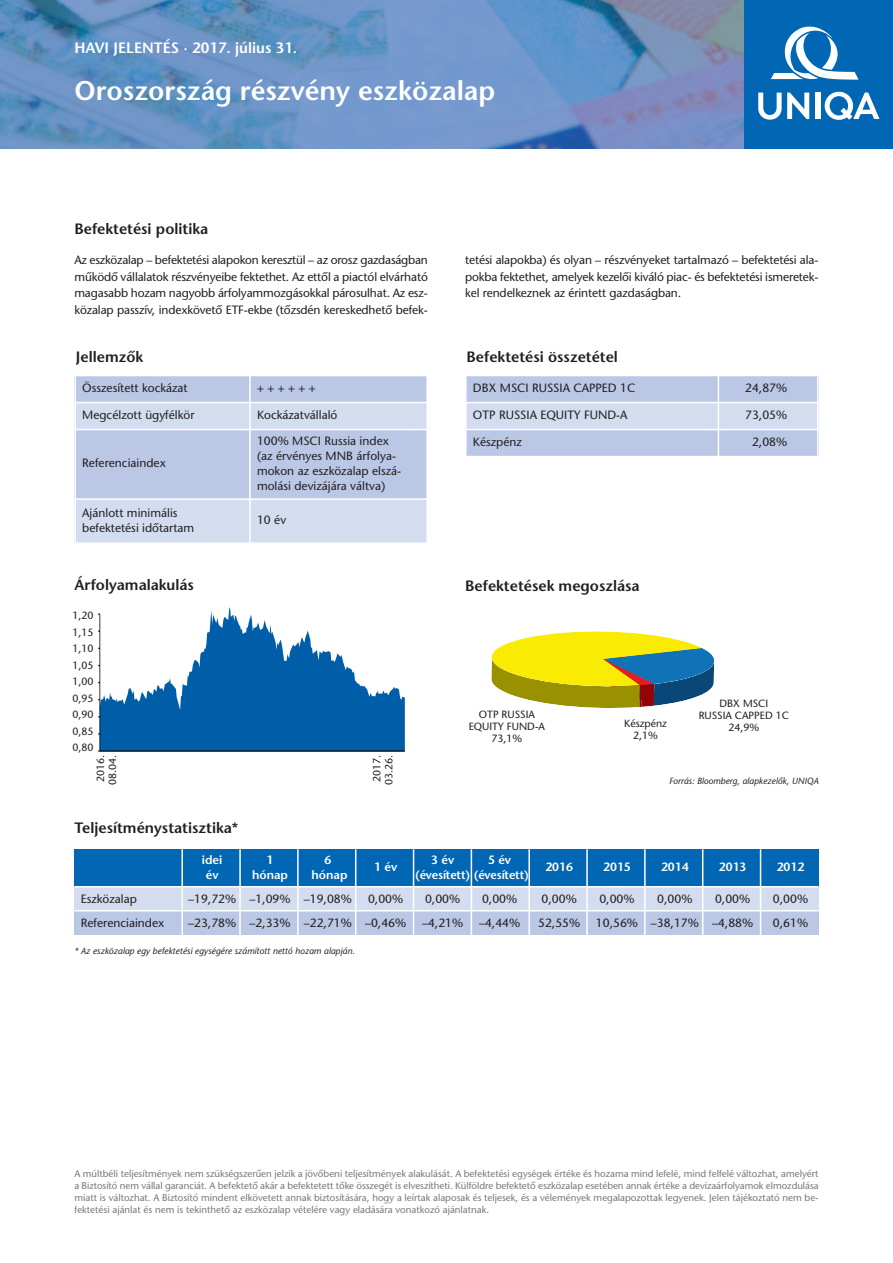
<style>
.page{position:relative;width:893px;height:1263px;background:#fff}
.page>*{position:absolute;margin:0;border:0;box-sizing:border-box;transform-origin:0 0}
.t1{font:27px "ITC Stone Sans M Semi";color:#fff}
.t2{font:15px "ITC Stone Sans M Semi";color:#231f20}
.t3{font:15px "ITC Stone Sans M Semi";color:#fff}
.t4{font:12px/16.5px "ITC Stone Sans M";color:#231f20;text-align:justify}
.t5{font:12px "ITC Stone Sans M Semi";color:#fff}
.t6{font:10.5px/16.5px "ITC Stone Sans M";color:#231f20;text-align:center}
.t7{font:9.75px/12px "ITC Stone Sans M";color:#76787b;text-align:justify}
.t8{font:italic 9px "ITC Stone Sans M";color:#231f20}
</style>
<div class="page">
<img style="left:0;top:0;width:744px;height:149px">
<div style="left:744px;top:0;width:149px;height:149px;background:#0166b3"></div>
<svg style="left:758px;top:93px;width:51px;height:27px"></svg>
<div style="left:815px;top:93px;width:5px;height:26px;background:#fff"></div>
<svg style="left:825px;top:92px;width:54px;height:28px"></svg>
<svg style="left:771px;top:27px;width:88px;height:53px"></svg>
<div style="left:74px;top:375px;width:176px;height:27px;background:#bac8e6"></div>
<div style="left:250px;top:375px;width:177px;height:27px;background:#bac8e6"></div>
<div style="left:74px;top:402px;width:176px;height:28px;background:#d4ddef"></div>
<div style="left:250px;top:402px;width:177px;height:28px;background:#d4ddef"></div>
<div style="left:74px;top:430px;width:176px;height:69px;background:#bac8e6"></div>
<div style="left:250px;top:430px;width:177px;height:69px;background:#bac8e6"></div>
<div style="left:74px;top:499px;width:176px;height:45px;background:#d4ddef"></div>
<div style="left:250px;top:499px;width:177px;height:45px;background:#d4ddef"></div>
<hr style="left:74px;top:348px;width:2px;height:196px;background:#fff">
<hr style="left:249px;top:375px;width:2px;height:169px;background:#fff">
<hr style="left:426px;top:348px;width:2px;height:196px;background:#fff">
<hr style="left:74px;top:375px;width:354px;height:1px;background:#fff">
<hr style="left:74px;top:402px;width:354px;height:1px;background:#fff">
<hr style="left:74px;top:429px;width:354px;height:1px;background:#fff">
<hr style="left:74px;top:498px;width:354px;height:2px;background:#fff">
<hr style="left:74px;top:542px;width:354px;height:2px;background:#fff">
<svg style="left:98px;top:607px;width:307px;height:145px"></svg>
<hr style="left:100px;top:751px;width:305px;height:1px;background:#000">
<svg style="left:491px;top:632px;width:223px;height:76px;background:#b3b94b"></svg>
<div style="left:74px;top:886px;width:745px;height:24px;background:#d4ddef"></div>
<div style="left:74px;top:911px;width:745px;height:24px;background:#bac8e6"></div>
<div style="left:74px;top:849px;width:745px;height:38px;background:#0166b3"></div>
<hr style="left:74px;top:886px;width:745px;height:1px;background:#fff">
<hr style="left:181px;top:849px;width:2px;height:87px;background:#fff">
<hr style="left:239px;top:849px;width:2px;height:87px;background:#fff">
<hr style="left:297px;top:849px;width:2px;height:87px;background:#fff">
<hr style="left:355px;top:849px;width:1px;height:87px;background:#fff">
<hr style="left:413px;top:849px;width:1px;height:87px;background:#fff">
<hr style="left:471px;top:849px;width:1px;height:87px;background:#fff">
<hr style="left:528px;top:849px;width:2px;height:87px;background:#fff">
<hr style="left:586px;top:849px;width:2px;height:87px;background:#fff">
<hr style="left:644px;top:849px;width:2px;height:87px;background:#fff">
<hr style="left:702px;top:849px;width:1px;height:87px;background:#fff">
<hr style="left:760px;top:849px;width:1px;height:87px;background:#fff">
<div style="left:465px;top:375px;width:253px;height:27px;background:#bac8e6"></div>
<div style="left:718px;top:375px;width:101px;height:27px;background:#bac8e6"></div>
<div style="left:465px;top:402px;width:253px;height:28px;background:#d4ddef"></div>
<div style="left:718px;top:402px;width:101px;height:28px;background:#d4ddef"></div>
<div style="left:465px;top:430px;width:253px;height:27px;background:#bac8e6"></div>
<div style="left:718px;top:430px;width:101px;height:27px;background:#bac8e6"></div>
<hr style="left:465px;top:348px;width:2px;height:109px;background:#fff">
<hr style="left:718px;top:375px;width:1px;height:82px;background:#fff">
<hr style="left:817px;top:348px;width:2px;height:109px;background:#fff">
<hr style="left:465px;top:375px;width:354px;height:1px;background:#fff">
<hr style="left:465px;top:402px;width:354px;height:1px;background:#fff">
<hr style="left:465px;top:429px;width:354px;height:1px;background:#fff">
<hr style="left:465px;top:456px;width:354px;height:1px;background:#fff">
<p class="t3" style="left:74px;top:42px;width:224px">HAVI JELENTÉS · 2017. július 31.</p>
<h1 class="t1" style="left:74px;top:81px;width:422px">Oroszország részvény eszközalap</h1>
<p class="t2" style="left:74px;top:223px;width:135px">Befektetési politika</p>
<p class="t4" style="left:74px;top:253px;width:355px">Az eszközalap – befektetési alapokon keresztül – az orosz gazdaságban működő vállalatok részvényeibe fektethet. Az ettől a piactól elvárható magasabb hozam nagyobb árfolyammozgásokkal párosulhat. Az esz&shy;közalap passzív, indexkövető ETF-ekbe (tőzsdén kereskedhető befek-</p>
<p class="t4" style="left:465px;top:253px;width:355px">tetési alapokba) és olyan – részvényeket tartalmazó – befektetési ala&shy;pokba fektethet, amelyek kezelői kiváló piac- és befektetési ismeretek&shy;kel rendelkeznek az érintett gazdaságban.</p>
<p class="t2" style="left:76px;top:351px;width:69px">Jellemzők</p>
<p class="t4" style="left:82px;top:381px;width:107px">Összesített kockázat</p>
<p class="t4" style="left:257px;top:381px;width:60px">++++++</p>
<p class="t4" style="left:82px;top:408px;width:114px">Megcélzott ügyfélkör</p>
<p class="t4" style="left:257px;top:408px;width:82px">Kockázatvállaló</p>
<p class="t4" style="left:82px;top:456px;width:85px">Referenciaindex</p>
<p class="t2" style="left:467px;top:351px;width:153px">Befektetési összetétel</p>
<p class="t4" style="left:473px;top:381px;width:164px">DBX MSCI RUSSIA CAPPED 1C</p>
<p class="t4" style="left:745px;top:381px;width:44px">24,87%</p>
<p class="t4" style="left:473px;top:408px;width:156px">OTP RUSSIA EQUITY FUND-A</p>
<p class="t4" style="left:745px;top:408px;width:44px">73,05%</p>
<p class="t4" style="left:473px;top:435px;width:50px">Készpénz</p>
<p class="t4" style="left:752px;top:435px;width:37px">2,08%</p>
<p class="t4" style="left:257px;top:435px;width:146px;line-height:15px;text-align:left">100% MSCI Russia index (az érvényes MNB árfolya&shy;mokon az eszközalap elszá&shy;molási devizájára váltva)</p>
<p class="t4" style="left:82px;top:506px;width:114px;line-height:15px">Ajánlott minimális befektetési időtartam</p>
<p class="t4" style="left:257px;top:513px;width:31px">10 év</p>
<p class="t2" style="left:74px;top:580px;width:121px">Árfolyamalakulás</p>
<p class="t6" style="left:72px;top:609px;width:23px;text-align:justify">1,20<br>1,15<br>1,10<br>1,05<br>1,00<br>0,95<br>0,90<br>0,85<br>0,80</p>
<p class="t6" style="left:96px;top:785px;width:32px;line-height:12px;text-align:left;rotate:-90deg">2016.<br>08.04.</p>
<p class="t6" style="left:372px;top:785px;width:32px;line-height:12px;text-align:left;rotate:-90deg">2017.<br>03.26.</p>
<p class="t2" style="left:74px;top:822px;width:165px">Teljesítménystatisztika*</p>
<p class="t2" style="left:465px;top:580px;width:176px">Befektetések megoszlása</p>
<p class="t6" style="left:469px;top:710px;width:78px;line-height:12px">OTP RUSSIA<br>EQUITY FUND-A<br>73,1%</p>
<p class="t6" style="left:624px;top:718px;width:44px;line-height:12px">Készpénz<br>2,1%</p>
<p class="t6" style="left:699px;top:698px;width:92px;line-height:12px">DBX MSCI<br>RUSSIA CAPPED 1C<br>24,9%</p>
<p class="t8" style="left:669px;top:777px;width:151px">Forrás: Bloomberg, alapkezelők, UNIQA</p>
<p class="t5" style="left:202px;top:855px;width:22px">idei</p>
<p class="t5" style="left:267px;top:855px;width:8px">1</p>
<p class="t5" style="left:324px;top:855px;width:8px">6</p>
<p class="t5" style="left:431px;top:855px;width:25px">3 év</p>
<p class="t5" style="left:488px;top:855px;width:25px">5 év</p>
<p class="t5" style="left:206px;top:870px;width:14px">év</p>
<p class="t5" style="left:252px;top:870px;width:38px">hónap</p>
<p class="t5" style="left:312px;top:870px;width:38px">hónap</p>
<p class="t5" style="left:374px;top:863px;width:25px">1 év</p>
<p class="t5" style="left:415px;top:870px;width:115px">(évesített) (évesített)</p>
<p class="t5" style="left:545px;top:863px;width:29px">2016</p>
<p class="t5" style="left:603px;top:863px;width:29px">2015</p>
<p class="t5" style="left:661px;top:863px;width:29px">2014</p>
<p class="t5" style="left:719px;top:863px;width:29px">2013</p>
<p class="t5" style="left:777px;top:863px;width:29px">2012</p>
<p class="t4" style="left:81px;top:892px;width:58px">Eszközalap</p>
<p class="t4" style="left:188px;top:892px;width:165px">–19,72% –1,09% –19,08%</p>
<p class="t4" style="left:368px;top:892px;width:37px">0,00%</p>
<p class="t4" style="left:425px;top:892px;width:37px">0,00%</p>
<p class="t4" style="left:482px;top:892px;width:37px">0,00%</p>
<p class="t4" style="left:542px;top:892px;width:37px">0,00%</p>
<p class="t4" style="left:599px;top:892px;width:37px">0,00%</p>
<p class="t4" style="left:657px;top:892px;width:37px">0,00%</p>
<p class="t4" style="left:715px;top:892px;width:37px">0,00%</p>
<p class="t4" style="left:773px;top:892px;width:37px">0,00%</p>
<p class="t4" style="left:81px;top:916px;width:85px">Referenciaindex</p>
<p class="t4" style="left:188px;top:916px;width:220px">–23,78% –2,33% –22,71% –0,46%</p>
<p class="t4" style="left:422px;top:916px;width:43px">–4,21%</p>
<p class="t4" style="left:479px;top:916px;width:43px">–4,44%</p>
<p class="t4" style="left:538px;top:916px;width:44px">52,55%</p>
<p class="t4" style="left:596px;top:916px;width:159px">10,56% –38,17% –4,88%</p>
<p class="t4" style="left:773px;top:916px;width:37px">0,61%</p>
<p class="t8" style="left:74px;top:947px;width:282px">* Az eszközalap egy befektetési egységére számított nettó hozam alapján.</p>
<p class="t7" style="left:74px;top:1168px;width:746px">A múltbéli teljesítmények nem szükségszerűen jelzik a jövőbeni teljesítmények alakulását. A befektetési egységek értéke és hozama mind lefelé, mind felfelé változhat, amelyért a Biztosító nem vállal garanciát. A befektető akár a befektetett tőke összegét is elveszítheti. Külföldre befektető eszközalap esetében annak értéke a devizaárfolyamok elmozdulása miatt is változhat. A Biztosító mindent elkövetett annak biztosítására, hogy a leírtak alaposak és teljesek, és a vélemények megalapozottak legyenek. Jelen tájékoztató nem be&shy;fektetési ajánlat és nem is tekinthető az eszközalap vételére vagy eladására vonatkozó ajánlatnak.</p>
</div>
